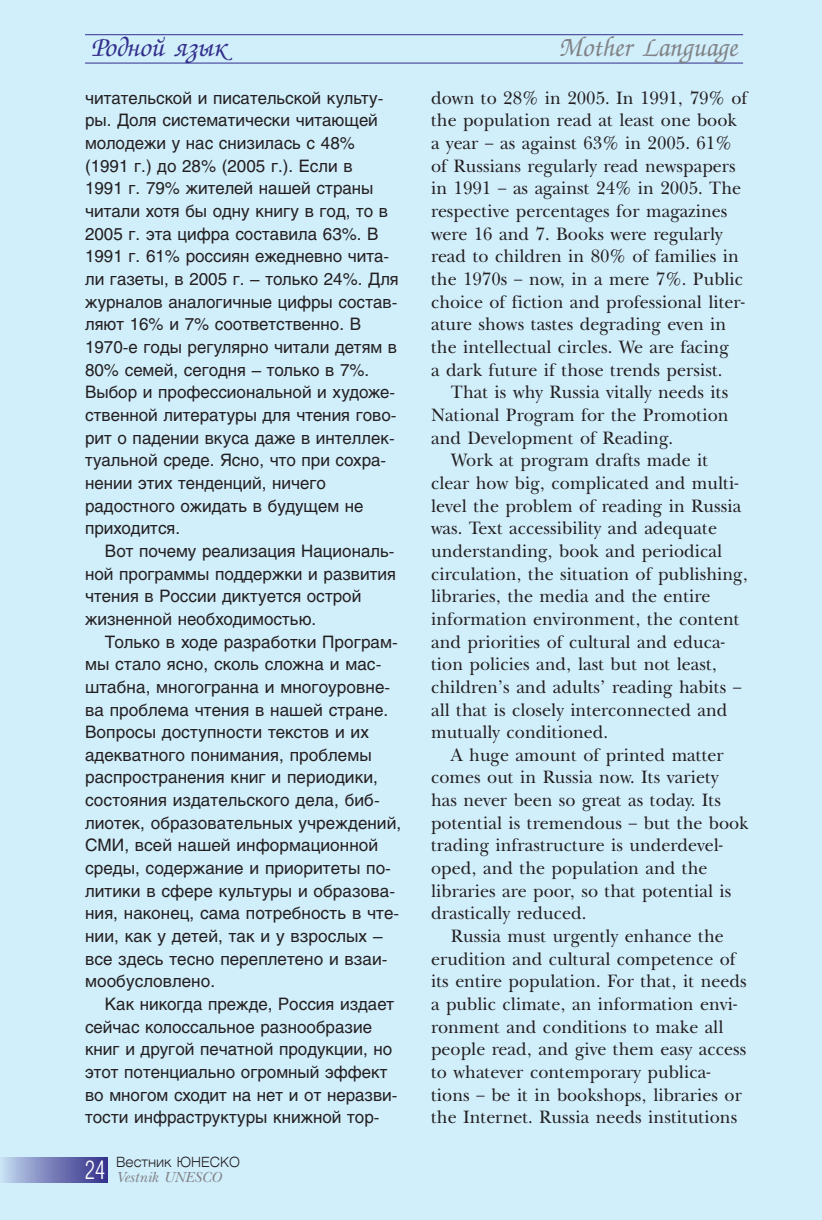
<style>
.page{position:relative;width:822px;height:1220px;background:#fff}
.page>*{position:absolute;margin:0;border:0;box-sizing:border-box;transform-origin:0 0}
.t1{font:29px "Zapf Chancery C";letter-spacing:-.005em;color:#808285;scale:.96 1}
.t2{font:29px "Zapf Chancery C";letter-spacing:-.005em;color:#33308c}
.t3{font:18.4px "New Baskerville C";color:#231f20;scale:.96 1}
.t4{font:17px "Helios";color:#231f20}
.t5{font:italic 15px "New Baskerville C";color:#808285}
.t6{font:300 14px "Helios Ext";color:#231f20;scale:.9 1}
.s1{font-family:"Helios Cond";font-size:26px;color:#fff}
</style>
<div class="page">
<div style="left:0;top:1px;width:821px;height:1218px;background:#d1eefb"></div>
<hr style="left:85px;top:63px;width:658px;height:1px;background:#33308c">
<hr style="left:85px;top:34px;width:658px;height:1px;background:#33308c">
<svg style="left:1px;top:1157px;width:107px;height:25px;background:#7880ba"></svg>
<p class="t2" style="left:91px;top:35px;width:137px">Родной язык</p>
<p class="t1" style="left:558px;top:35px;width:188px">Mother Language</p>
<p class="t4" style="left:85px;top:91px;width:300px">читательской и писательской культу-</p>
<p class="t4" style="left:85px;top:114px;width:294px">ры. Доля систематически читающей</p>
<p class="t4" style="left:85px;top:136px;width:271px">молодежи у нас снизилась с 48%</p>
<p class="t4" style="left:85px;top:159px;width:269px">(1991 г.) до 28% (2005 г.). Если в</p>
<p class="t4" style="left:85px;top:182px;width:290px">1991 г. 79% жителей нашей страны</p>
<p class="t4" style="left:85px;top:204px;width:304px">читали хотя бы одну книгу в год, то в</p>
<p class="t4" style="left:85px;top:227px;width:295px">2005 г. эта цифра составила 63%. В</p>
<p class="t4" style="left:85px;top:249px;width:306px">1991 г. 61% россиян ежедневно чита-</p>
<p class="t4" style="left:85px;top:272px;width:315px">ли газеты, в 2005 г. – только 24%. Для</p>
<p class="t4" style="left:85px;top:295px;width:314px">журналов аналогичные цифры состав-</p>
<p class="t4" style="left:85px;top:317px;width:277px">ляют 16% и 7% соответственно. В</p>
<p class="t4" style="left:85px;top:340px;width:313px">1970-е годы регулярно читали детям в</p>
<p class="t4" style="left:85px;top:363px;width:286px">80% семей, сегодня – только в 7%.</p>
<p class="t4" style="left:85px;top:385px;width:311px">Выбор и профессиональной и художе-</p>
<p class="t4" style="left:85px;top:408px;width:313px">ственной литературы для чтения гово-</p>
<p class="t4" style="left:85px;top:431px;width:311px">рит о падении вкуса даже в интеллек-</p>
<p class="t4" style="left:85px;top:453px;width:303px">туальной среде. Ясно, что при сохра-</p>
<p class="t4" style="left:85px;top:476px;width:242px">нении этих тенденций, ничего</p>
<p class="t4" style="left:85px;top:499px;width:280px">радостного ожидать в будущем не</p>
<p class="t4" style="left:85px;top:521px;width:96px">приходится.</p>
<p class="t4" style="left:105px;top:544px;width:291px">Вот почему реализация Националь-</p>
<p class="t4" style="left:85px;top:566px;width:312px">ной программы поддержки и развития</p>
<p class="t4" style="left:85px;top:589px;width:278px">чтения в России диктуется острой</p>
<p class="t4" style="left:85px;top:612px;width:233px">жизненной необходимостью.</p>
<p class="t4" style="left:105px;top:634px;width:294px">Только в ходе разработки Програм-</p>
<p class="t4" style="left:85px;top:657px;width:298px">мы стало ясно, сколь сложна и мас-</p>
<p class="t4" style="left:85px;top:680px;width:306px">штабна, многогранна и многоуровне-</p>
<p class="t4" style="left:85px;top:702px;width:305px">ва проблема чтения в нашей стране.</p>
<p class="t4" style="left:85px;top:725px;width:285px">Вопросы доступности текстов и их</p>
<p class="t4" style="left:85px;top:748px;width:288px">адекватного понимания, проблемы</p>
<p class="t4" style="left:85px;top:770px;width:294px">распространения книг и периодики,</p>
<p class="t4" style="left:85px;top:793px;width:296px">состояния издательского дела, биб-</p>
<p class="t4" style="left:85px;top:815px;width:318px">лиотек, образовательных учреждений,</p>
<p class="t4" style="left:85px;top:838px;width:295px">СМИ, всей нашей информационной</p>
<p class="t4" style="left:85px;top:861px;width:307px">среды, содержание и приоритеты по-</p>
<p class="t4" style="left:85px;top:883px;width:311px">литики в сфере культуры и образова-</p>
<p class="t4" style="left:85px;top:906px;width:315px">ния, наконец, сама потребность в чте-</p>
<p class="t4" style="left:85px;top:929px;width:299px">нии, как у детей, так и у взрослых –</p>
<p class="t4" style="left:85px;top:951px;width:304px">все здесь тесно переплетено и взаи-</p>
<p class="t4" style="left:85px;top:974px;width:131px">мообусловлено.</p>
<p class="t4" style="left:105px;top:997px;width:291px">Как никогда прежде, Россия издает</p>
<p class="t4" style="left:85px;top:1019px;width:288px">сейчас колоссальное разнообразие</p>
<p class="t4" style="left:85px;top:1042px;width:308px">книг и другой печатной продукции, но</p>
<p class="t4" style="left:85px;top:1065px;width:304px">этот потенциально огромный эффект</p>
<p class="t4" style="left:85px;top:1087px;width:314px">во многом сходит на нет и от неразви-</p>
<p class="t4" style="left:85px;top:1110px;width:296px">тости инфраструктуры книжной тор-</p>
<p class="t6" style="left:85px;top:1156px;width:173px"><span class="s1">24</span> Вестник ЮНЕСКО</p>
<p class="t5" style="left:116px;top:1170px;width:107px">Vestnik UNESCO</p>
<p class="t3" style="left:431px;top:90px;width:331px">down to 28% in 2005. In 1991, 79% of</p>
<p class="t3" style="left:431px;top:113px;width:320px">the population read at least one book</p>
<p class="t3" style="left:431px;top:135px;width:314px">a year – as against 63% in 2005. 61%</p>
<p class="t3" style="left:431px;top:158px;width:319px">of Russians regularly read newspapers</p>
<p class="t3" style="left:431px;top:181px;width:324px">in 1991 – as against 24% in 2005. The</p>
<p class="t3" style="left:431px;top:203px;width:310px">respective percentages for magazines</p>
<p class="t3" style="left:431px;top:226px;width:305px">were 16 and 7. Books were regularly</p>
<p class="t3" style="left:431px;top:248px;width:322px">read to children in 80% of families in</p>
<p class="t3" style="left:431px;top:271px;width:326px">the 1970s – now, in a mere 7%. Public</p>
<p class="t3" style="left:431px;top:294px;width:328px">choice of fiction and professional liter-</p>
<p class="t3" style="left:431px;top:316px;width:309px">ature shows tastes degrading even in</p>
<p class="t3" style="left:431px;top:339px;width:311px">the intellectual circles. We are facing</p>
<p class="t3" style="left:431px;top:362px;width:305px">a dark future if those trends persist.</p>
<p class="t3" style="left:451px;top:384px;width:290px">That is why Russia vitally needs its</p>
<p class="t3" style="left:431px;top:407px;width:311px">National Program for the Promotion</p>
<p class="t3" style="left:431px;top:430px;width:253px">and Development of Reading.</p>
<p class="t3" style="left:451px;top:452px;width:270px">Work at program drafts made it</p>
<p class="t3" style="left:431px;top:475px;width:322px">clear how big, complicated and multi-</p>
<p class="t3" style="left:431px;top:498px;width:324px">level the problem of reading in Russia</p>
<p class="t3" style="left:431px;top:520px;width:299px">was. Text accessibility and adequate</p>
<p class="t3" style="left:431px;top:543px;width:305px">understanding, book and periodical</p>
<p class="t3" style="left:431px;top:565px;width:331px">circulation, the situation of publishing,</p>
<p class="t3" style="left:431px;top:588px;width:292px">libraries, the media and the entire</p>
<p class="t3" style="left:431px;top:611px;width:323px">information environment, the content</p>
<p class="t3" style="left:431px;top:633px;width:307px">and priorities of cultural and educa-</p>
<p class="t3" style="left:431px;top:656px;width:299px">tion policies and, last but not least,</p>
<p class="t3" style="left:431px;top:679px;width:325px">children’s and adults’ reading habits –</p>
<p class="t3" style="left:431px;top:701px;width:310px">all that is closely interconnected and</p>
<p class="t3" style="left:431px;top:724px;width:186px">mutually conditioned.</p>
<p class="t3" style="left:451px;top:747px;width:286px">A huge amount of printed matter</p>
<p class="t3" style="left:431px;top:769px;width:301px">comes out in Russia now. Its variety</p>
<p class="t3" style="left:431px;top:792px;width:303px">has never been so great as today. Its</p>
<p class="t3" style="left:431px;top:814px;width:332px">potential is tremendous – but the book</p>
<p class="t3" style="left:431px;top:837px;width:305px">trading infrastructure is underdevel-</p>
<p class="t3" style="left:431px;top:860px;width:289px">oped, and the population and the</p>
<p class="t3" style="left:431px;top:882px;width:314px">libraries are poor, so that potential is</p>
<p class="t3" style="left:431px;top:905px;width:163px">drastically reduced.</p>
<p class="t3" style="left:451px;top:928px;width:286px">Russia must urgently enhance the</p>
<p class="t3" style="left:431px;top:950px;width:319px">erudition and cultural competence of</p>
<p class="t3" style="left:431px;top:973px;width:330px">its entire population. For that, it needs</p>
<p class="t3" style="left:431px;top:996px;width:320px">a public climate, an information envi-</p>
<p class="t3" style="left:431px;top:1018px;width:306px">ronment and conditions to make all</p>
<p class="t3" style="left:431px;top:1041px;width:330px">people read, and give them easy access</p>
<p class="t3" style="left:431px;top:1064px;width:292px">to whatever contemporary publica-</p>
<p class="t3" style="left:431px;top:1086px;width:325px">tions – be it in bookshops, libraries or</p>
<p class="t3" style="left:431px;top:1109px;width:320px">the Internet. Russia needs institutions</p>
</div>
